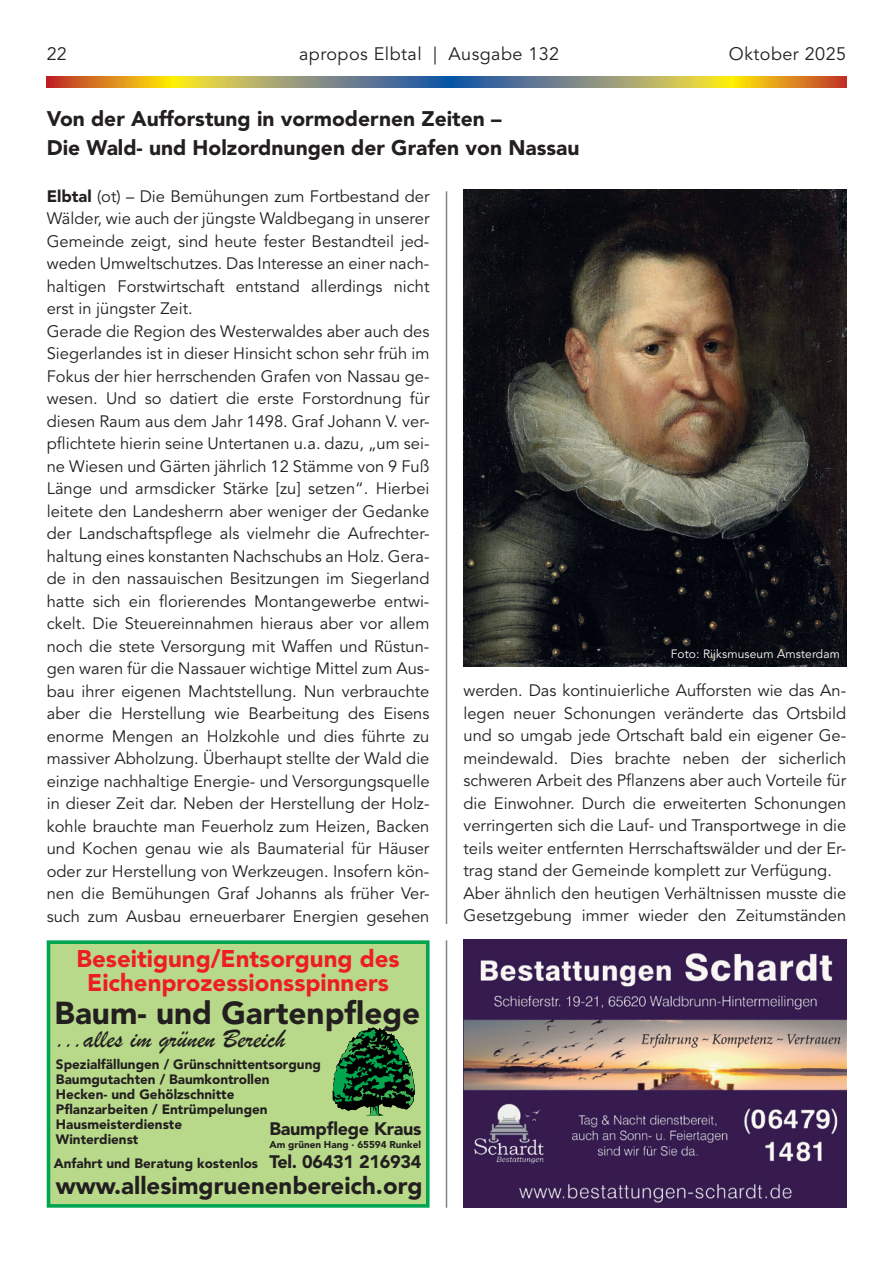
<style>
.page{position:relative;width:893px;height:1263px;background:#fff}
.page>*{position:absolute;margin:0;border:0;box-sizing:border-box;transform-origin:0 0}
.t1{font:900 31.5px "Avenir LT Std";color:#231f20}
.t2{font:27px "Brush Script";color:#231f20}
.t3{font:900 24px/24px "Avenir LT Std";color:#ee1d23;text-align:center}
.t4{font:900 24px "Avenir LT Std";color:#231f20}
.t5{font:900 21px/28.5px "Avenir LT Std";color:#231f20}
.t6{font:18px "Avenir LT Std";letter-spacing:.025em;color:#231f20}
.t7{font:900 18px "Avenir LT Std";letter-spacing:-.015em;color:#231f20}
.t8{font:16.5px/22.5px "Avenir LT Std";color:#231f20}
.t9{font:900 13.5px/15px "Avenir LT Std";color:#231f20}
.t10{font:12px "Avenir LT Std";letter-spacing:.01em;color:#fff}
.t11{font:900 9.9px "Avenir LT Std";color:#231f20}
.s1{font-weight:900}
</style>
<div class="page">
<svg style="left:47px;top:77px;width:799px;height:10px;background:#a3935b"></svg>
<hr style="left:446px;top:191px;width:1px;height:733px;background:#808285">
<div style="left:48px;top:942px;width:380px;height:264px;background:#b8d989"></div>
<div style="left:47px;top:940px;width:383px;height:268px;border:4px solid #00a54f"></div>
<svg style="left:333px;top:1027px;width:82px;height:89px"></svg>
<img style="left:464px;top:940px;width:382px;height:268px">
<hr style="left:446px;top:940px;width:1px;height:268px;background:#808285">
<img style="left:463px;top:189px;width:383px;height:477px">
<p class="t6" style="left:47px;top:44px;width:22px">22</p>
<p class="t6" style="left:299px;top:44px;width:262px">apropos Elbtal | Ausgabe 132</p>
<p class="t6" style="left:729px;top:44px;width:119px">Oktober 2025</p>
<p class="t5" style="left:47px;top:105px;width:534px">Von der Aufforstung in vormodernen Zeiten –<br>Die Wald- und Holzordnungen der Grafen von Nassau</p>
<p class="t8" style="left:47px;top:185px;width:384px"><span class="s1">Elbtal</span> (ot) – Die Bemühungen zum Fortbestand der Wälder, wie auch der jüngste Waldbegang in unserer Gemeinde zeigt, sind heute fester Bestandteil jed&shy;weden Umweltschutzes. Das Interesse an einer nach&shy;haltigen Forstwirtschaft entstand allerdings nicht erst in jüngster Zeit.<br>Gerade die Region des Westerwaldes aber auch des Siegerlandes ist in dieser Hinsicht schon sehr früh im Fokus der hier herrschenden Grafen von Nassau ge&shy;wesen. Und so datiert die erste Forstordnung für diesen Raum aus dem Jahr 1498. Graf Johann V. ver&shy;pflichtete hierin seine Untertanen u.a. dazu, „um sei&shy;ne Wiesen und Gärten jährlich 12 Stämme von 9 Fuß Länge und armsdicker Stärke [zu] setzen“. Hierbei leitete den Landesherrn aber weniger der Gedanke der Landschaftspflege als vielmehr die Aufrechter&shy;haltung eines konstanten Nachschubs an Holz. Gera&shy;de in den nassauischen Besitzungen im Siegerland hatte sich ein florierendes Montangewerbe entwi&shy;ckelt. Die Steuereinnahmen hieraus aber vor allem noch die stete Versorgung mit Waffen und Rüstun&shy;gen waren für die Nassauer wichtige Mittel zum Aus&shy;bau ihrer eigenen Machtstellung. Nun verbrauchte aber die Herstellung wie Bearbeitung des Eisens enorme Mengen an Holzkohle und dies führte zu massiver Abholzung. Überhaupt stellte der Wald die einzige nachhaltige Energie- und Versorgungsquelle in dieser Zeit dar. Neben der Herstellung der Holz&shy;kohle brauchte man Feuerholz zum Heizen, Backen und Kochen genau wie als Baumaterial für Häuser oder zur Herstellung von Werkzeugen. Insofern kön&shy;nen die Bemühungen Graf Johanns als früher Ver&shy;such zum Ausbau erneuerbarer Energien gesehen</p>
<h3 class="t3" style="left:77px;top:946px;width:325px">Beseitigung/Entsorgung des<br>Eichenprozessionsspinners</h3>
<h2 class="t2" style="left:56px;top:1020px;width:230px">...alles im grünen Bereich</h2>
<h1 class="t1" style="left:55px;top:994px;width:367px">Baum- und Gartenpflege</h1>
<p class="t9" style="left:56px;top:1057px;width:267px">Spezialfällungen / Grünschnittentsorgung<br>Baumgutachten / Baumkontrollen<br>Hecken- und Gehölzschnitte<br>Pflanzarbeiten / Entrümpelungen<br>Hausmeisterdienste<br>Winterdienst</p>
<p class="t9" style="left:54px;top:1155px;width:206px">Anfahrt und Beratung kostenlos</p>
<h3 class="t4" style="left:56px;top:1171px;width:368px">www.allesimgruenenbereich.org</h3>
<p class="t7" style="left:269px;top:1117px;width:154px">Baumpflege Kraus</p>
<p class="t11" style="left:269px;top:1139px;width:153px">Am grünen Hang · 65594 Runkel</p>
<p class="t7" style="left:269px;top:1150px;width:154px">Tel. 06431 216934</p>
<p class="t10" style="left:671px;top:647px;width:171px">Foto: Rijksmuseum Amsterdam</p>
<p class="t8" style="left:463px;top:680px;width:384px">werden. Das kontinuierliche Aufforsten wie das An&shy;legen neuer Schonungen veränderte das Ortsbild und so umgab jede Ortschaft bald ein eigener Ge&shy;meindewald. Dies brachte neben der sicherlich schweren Arbeit des Pflanzens aber auch Vorteile für die Einwohner. Durch die erweiterten Schonungen verringerten sich die Lauf- und Transportwege in die teils weiter entfernten Herrschaftswälder und der Er&shy;trag stand der Gemeinde komplett zur Verfügung.<br>Aber ähnlich den heutigen Verhältnissen musste die Gesetzgebung immer wieder den Zeitumständen</p>
</div>
